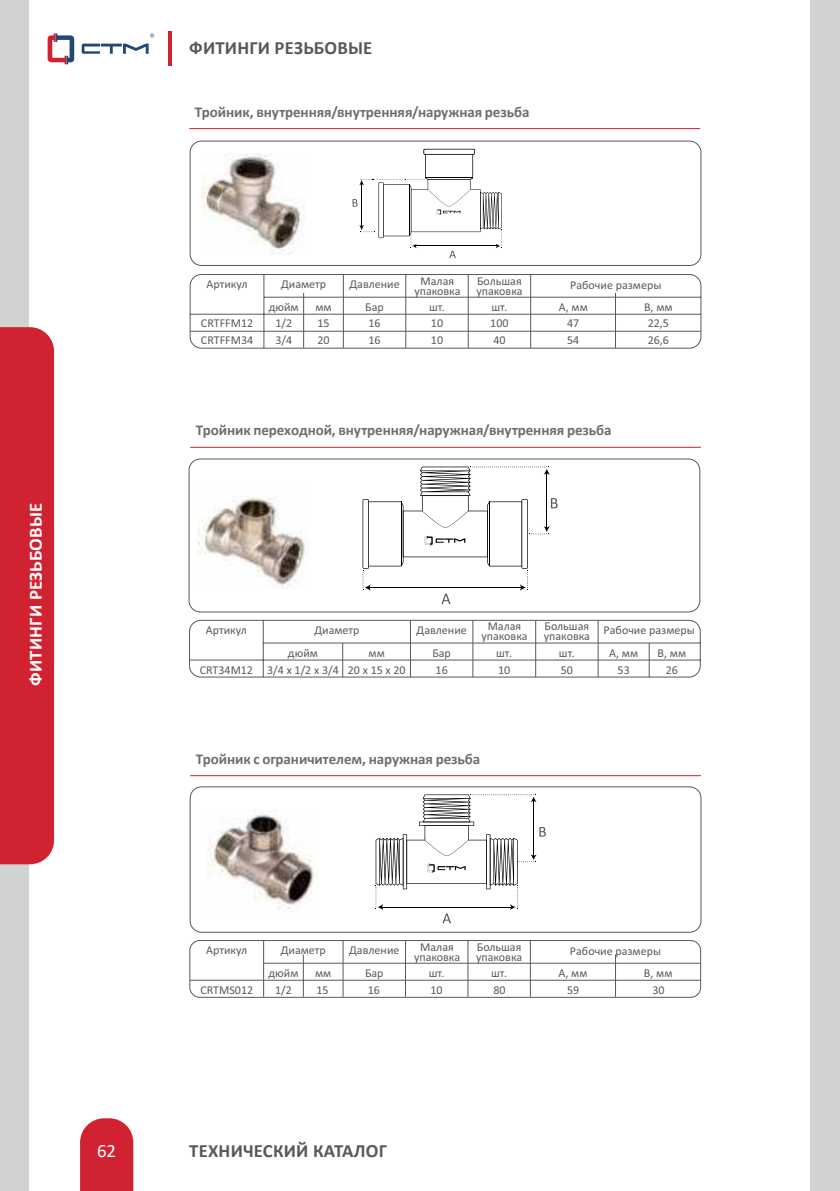
<style>
.page{position:relative;width:840px;height:1191px;background:#fff}
.page>*{position:absolute;margin:0;border:0;box-sizing:border-box;transform-origin:0 0}
.t1{font:700 18.8px "Calibri";letter-spacing:.01em;color:#57595b}
.t2{font:700 18.8px "Calibri";letter-spacing:.01em;color:#fff}
.t3{font:18.8px "Calibri";color:#fff}
.t4{font:700 15px "Calibri";letter-spacing:-.005em;color:#6d6e70}
.t5{font:12px/10px "Calibri";color:#57595b}
</style>
<div class="page">
<div style="left:0;top:0;width:28px;height:1191px;background:#d1d2d4"></div>
<div style="left:810px;top:0;width:29px;height:1191px;background:#d1d2d4"></div>
<svg style="left:48px;top:33px;width:106px;height:31px"></svg>
<hr style="left:168px;top:32px;width:3px;height:34px;background:#d12232">
<div style="left:0;top:327px;width:54px;height:537px;background:#d12232"></div>
<svg style="left:80px;top:1118px;width:53px;height:73px"></svg>
<svg style="left:189px;top:274px;width:512px;height:75px"></svg>
<hr style="left:343px;top:274px;width:1px;height:74px;background:#57595b">
<hr style="left:405px;top:274px;width:1px;height:74px;background:#57595b">
<hr style="left:467px;top:274px;width:1px;height:74px;background:#57595b">
<hr style="left:530px;top:274px;width:1px;height:74px;background:#57595b">
<hr style="left:614px;top:293px;width:1px;height:55px;background:#57595b">
<hr style="left:303px;top:293px;width:1px;height:55px;background:#57595b">
<hr style="left:190px;top:331px;width:510px;height:1px;background:#57595b">
<div style="left:190px;top:141px;width:510px;height:125px;border:1px solid #57595b;border-radius:11px"></div>
<svg style="left:352px;top:154px;width:150px;height:104px"></svg>
<div style="left:378px;top:182px;width:5px;height:56px;background:#fff"></div>
<hr style="left:409px;top:184px;width:1px;height:52px;background:#000">
<svg style="left:189px;top:620px;width:511px;height:57px"></svg>
<hr style="left:410px;top:620px;width:1px;height:57px;background:#57595b">
<hr style="left:472px;top:620px;width:1px;height:57px;background:#57595b">
<hr style="left:535px;top:620px;width:1px;height:57px;background:#57595b">
<hr style="left:597px;top:620px;width:1px;height:57px;background:#57595b">
<hr style="left:648px;top:643px;width:1px;height:34px;background:#57595b">
<hr style="left:342px;top:643px;width:1px;height:34px;background:#57595b">
<svg style="left:362px;top:466px;width:195px;height:138px"></svg>
<div style="left:189px;top:459px;width:510px;height:153px;border:1px solid #57595b;border-radius:11px"></div>
<div style="left:189px;top:940px;width:511px;height:57px;border:1px solid #57595b;border-radius:10px"></div>
<hr style="left:190px;top:980px;width:510px;height:1px;background:#57595b">
<hr style="left:263px;top:940px;width:1px;height:56px;background:#57595b">
<hr style="left:263px;top:963px;width:437px;height:1px;background:#57595b">
<hr style="left:342px;top:940px;width:1px;height:56px;background:#57595b">
<hr style="left:405px;top:940px;width:1px;height:56px;background:#57595b">
<hr style="left:467px;top:940px;width:1px;height:56px;background:#57595b">
<hr style="left:529px;top:940px;width:1px;height:56px;background:#57595b">
<hr style="left:615px;top:954px;width:1px;height:42px;background:#57595b">
<hr style="left:303px;top:954px;width:1px;height:42px;background:#57595b">
<svg style="left:375px;top:794px;width:170px;height:129px"></svg>
<div style="left:190px;top:786px;width:510px;height:146px;border:1px solid #57595b;border-radius:11px"></div>
<hr style="left:189px;top:128px;width:510px;height:1px;background:#d12232">
<hr style="left:190px;top:447px;width:510px;height:1px;background:#d12232">
<hr style="left:190px;top:775px;width:510px;height:1px;background:#d12232">
<img style="left:197px;top:496px;width:111px;height:92px">
<img style="left:207px;top:814px;width:107px;height:95px">
<img style="left:201px;top:153px;width:103px;height:101px">
<h1 class="t2" style="left:22px;top:685px;width:184px;rotate:-90deg">ФИТИНГИ РЕЗЬБОВЫЕ</h1>
<h1 class="t3" style="left:97px;top:1139px;width:20px">62</h1>
<h1 class="t1" style="left:189px;top:34px;width:184px">ФИТИНГИ РЕЗЬБОВЫЕ</h1>
<p class="t4" style="left:195px;top:101px;width:336px">Тройник, внутренняя/внутренняя/наружная резьба</p>
<p class="t5" style="left:414px;top:276px;width:48px;text-align:center">Малая упаковка</p>
<p class="t5" style="left:206px;top:280px;width:43px">Артикул</p>
<p class="t5" style="left:281px;top:280px;width:46px">Диаметр</p>
<p class="t5" style="left:349px;top:280px;width:52px">Давление</p>
<p class="t5" style="left:476px;top:276px;width:48px">Большая упаковка</p>
<p class="t5" style="left:570px;top:280px;width:92px">Рабочие размеры</p>
<p class="t5" style="left:201px;top:319px;width:54px">CRTFFM12</p>
<p class="t5" style="left:268px;top:303px;width:31px">дюйм</p>
<p class="t5" style="left:365px;top:303px;width:20px">Бар</p>
<p class="t5" style="left:315px;top:303px;width:18px">мм</p>
<p class="t5" style="left:429px;top:303px;width:17px">шт.</p>
<p class="t5" style="left:491px;top:303px;width:17px">шт.</p>
<p class="t5" style="left:558px;top:303px;width:31px">А, мм</p>
<p class="t5" style="left:643px;top:303px;width:30px">В, мм</p>
<p class="t5" style="left:275px;top:319px;width:18px">1/2</p>
<p class="t5" style="left:368px;top:319px;width:14px">16</p>
<p class="t5" style="left:430px;top:319px;width:14px">10</p>
<p class="t5" style="left:490px;top:319px;width:20px">100</p>
<p class="t5" style="left:567px;top:319px;width:14px">47</p>
<p class="t5" style="left:647px;top:319px;width:23px">22,5</p>
<p class="t5" style="left:317px;top:319px;width:14px">15</p>
<p class="t5" style="left:201px;top:335px;width:54px">CRTFFM34</p>
<p class="t5" style="left:275px;top:335px;width:18px">3/4</p>
<p class="t5" style="left:368px;top:335px;width:14px">16</p>
<p class="t5" style="left:430px;top:335px;width:14px">10</p>
<p class="t5" style="left:493px;top:335px;width:14px">40</p>
<p class="t5" style="left:567px;top:335px;width:14px">54</p>
<p class="t5" style="left:647px;top:335px;width:23px">26,6</p>
<p class="t5" style="left:317px;top:335px;width:14px">20</p>
<p class="t4" style="left:196px;top:420px;width:417px">Тройник переходной, внутренняя/наружная/внутренняя резьба</p>
<p class="t5" style="left:206px;top:626px;width:43px">Артикул</p>
<p class="t5" style="left:314px;top:626px;width:46px">Диаметр</p>
<p class="t5" style="left:416px;top:626px;width:52px">Давление</p>
<p class="t5" style="left:543px;top:622px;width:48px">Большая упаковка</p>
<p class="t5" style="left:603px;top:626px;width:92px">Рабочие размеры</p>
<p class="t5" style="left:199px;top:665px;width:55px">CRT34M12</p>
<p class="t5" style="left:481px;top:622px;width:48px;text-align:center">Малая упаковка</p>
<p class="t5" style="left:288px;top:648px;width:31px">дюйм</p>
<p class="t5" style="left:432px;top:648px;width:20px">Бар</p>
<p class="t5" style="left:368px;top:648px;width:18px">мм</p>
<p class="t5" style="left:496px;top:648px;width:17px">шт.</p>
<p class="t5" style="left:558px;top:648px;width:17px">шт.</p>
<p class="t5" style="left:608px;top:648px;width:31px">А, мм</p>
<p class="t5" style="left:657px;top:648px;width:30px">В, мм</p>
<p class="t5" style="left:267px;top:665px;width:73px">3/4 х 1/2 х 3/4</p>
<p class="t5" style="left:435px;top:665px;width:14px">16</p>
<p class="t5" style="left:347px;top:665px;width:59px">20 х 15 х 20</p>
<p class="t5" style="left:497px;top:665px;width:14px">10</p>
<p class="t5" style="left:560px;top:665px;width:14px">50</p>
<p class="t5" style="left:617px;top:665px;width:14px">53</p>
<p class="t5" style="left:665px;top:665px;width:14px">26</p>
<p class="t4" style="left:196px;top:748px;width:286px">Тройник с ограничителем, наружная резьба</p>
<p class="t5" style="left:206px;top:946px;width:43px">Артикул</p>
<p class="t5" style="left:281px;top:946px;width:46px">Диаметр</p>
<p class="t5" style="left:349px;top:946px;width:52px">Давление</p>
<p class="t5" style="left:476px;top:942px;width:48px">Большая упаковка</p>
<p class="t5" style="left:569px;top:946px;width:92px">Рабочие размеры</p>
<p class="t5" style="left:200px;top:985px;width:54px">CRTMS012</p>
<p class="t5" style="left:414px;top:942px;width:48px;text-align:center">Малая упаковка</p>
<p class="t5" style="left:268px;top:968px;width:31px">дюйм</p>
<p class="t5" style="left:365px;top:968px;width:20px">Бар</p>
<p class="t5" style="left:315px;top:968px;width:18px">мм</p>
<p class="t5" style="left:428px;top:968px;width:17px">шт.</p>
<p class="t5" style="left:491px;top:968px;width:17px">шт.</p>
<p class="t5" style="left:558px;top:968px;width:31px">А, мм</p>
<p class="t5" style="left:643px;top:968px;width:30px">В, мм</p>
<p class="t5" style="left:275px;top:985px;width:18px">1/2</p>
<p class="t5" style="left:367px;top:985px;width:14px">16</p>
<p class="t5" style="left:316px;top:985px;width:14px">15</p>
<p class="t5" style="left:430px;top:985px;width:14px">10</p>
<p class="t5" style="left:493px;top:985px;width:14px">80</p>
<p class="t5" style="left:566px;top:985px;width:14px">59</p>
<p class="t5" style="left:652px;top:985px;width:14px">30</p>
<h1 class="t1" style="left:189px;top:1137px;width:199px">ТЕХНИЧЕСКИЙ КАТАЛОГ</h1>
</div>
